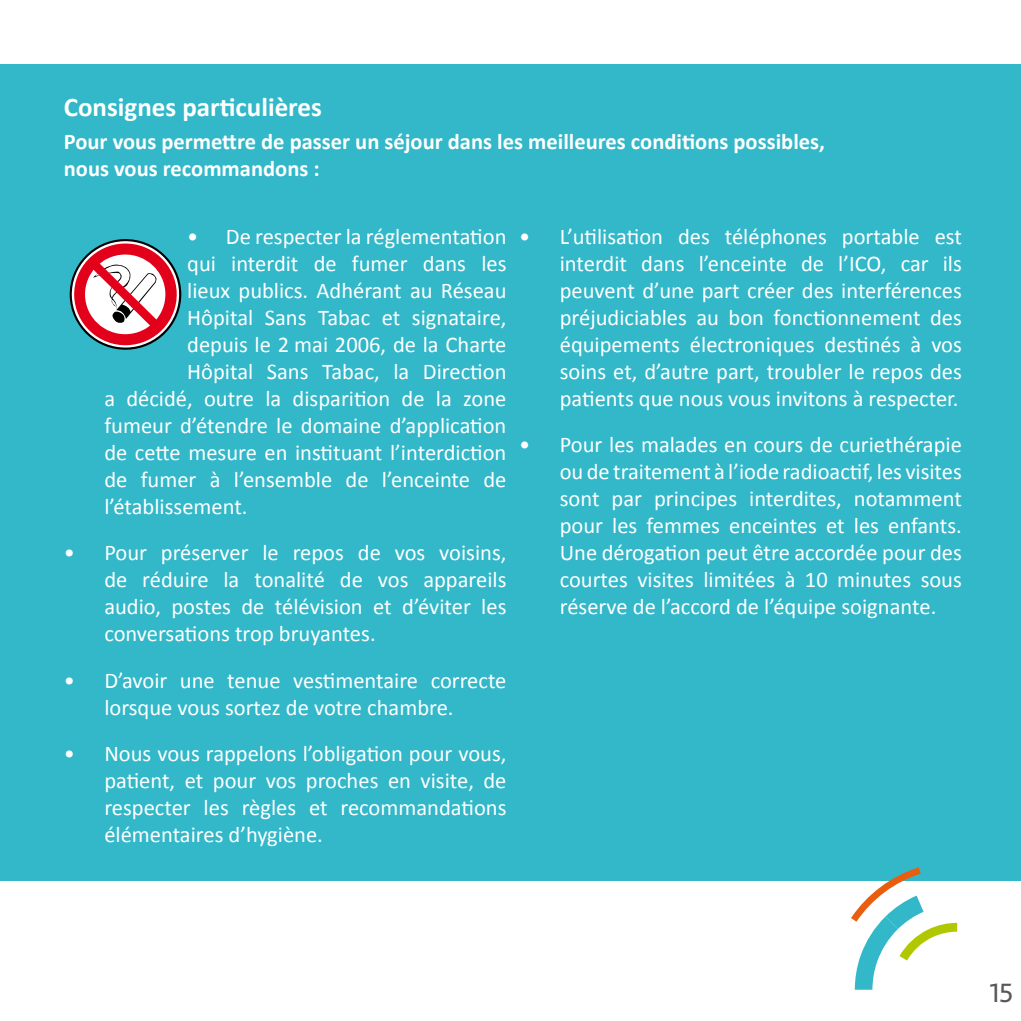
<style>
.page{position:relative;width:1021px;height:1021px;background:#fff}
.page>*{position:absolute;margin:0;border:0;box-sizing:border-box;transform-origin:0 0}
.t1{font:700 27px "Calibri";color:#fff}
.t2{font:27px "Mic 32 New";color:#58585a}
.t3{font:22.5px/27px "Calibri";color:#fff;text-align:justify}
.t4{font:700 22.5px/27px "Calibri";color:#fff}
</style>
<div class="page">
<div style="left:0;top:64px;width:1020px;height:138px;background:#32b8c9"></div>
<div style="left:0;top:202px;width:1020px;height:678px;background:#32b8c9"></div>
<svg style="left:70px;top:239px;width:111px;height:111px"></svg>
<svg style="left:851px;top:867px;width:106px;height:122px"></svg>
<p class="t1" style="left:64px;top:90px;width:259px">Consignes particulières</p>
<p class="t4" style="left:64px;top:128px;width:762px">Pour vous permettre de passer un séjour dans les meilleures conditions possibles, nous vous recommandons :</p>
<p class="t3" style="left:187px;top:223px;width:321px">• De respecter la réglementation</p>
<p class="t3" style="left:187px;top:250px;width:321px">qui interdit de fumer dans les</p>
<p class="t3" style="left:187px;top:277px;width:321px">lieux publics. Adhérant au Réseau</p>
<p class="t3" style="left:187px;top:304px;width:321px">Hôpital Sans Tabac et signataire,</p>
<p class="t3" style="left:187px;top:331px;width:321px">depuis le 2 mai 2006, de la Charte</p>
<p class="t3" style="left:187px;top:358px;width:321px">Hôpital Sans Tabac, la Direction</p>
<p class="t3" style="left:104px;top:385px;width:403px">a décidé, outre la disparition de la zone</p>
<p class="t3" style="left:104px;top:412px;width:403px">fumeur d’étendre le domaine d’application</p>
<p class="t3" style="left:104px;top:439px;width:403px">de cette mesure en instituant l’interdiction</p>
<p class="t3" style="left:104px;top:466px;width:403px">de fumer à l’ensemble de l’enceinte de</p>
<p class="t3" style="left:104px;top:493px;width:145px">l’établissement.</p>
<p class="t3" style="left:104px;top:539px;width:403px;text-indent:-40px">• Pour préserver le repos de vos voisins, de réduire la tonalité de vos appareils audio, postes de télévision et d’éviter les conversations trop bruyantes.</p>
<p class="t3" style="left:64px;top:666px;width:444px;text-align:center">• D’avoir une tenue vestimentaire correcte lorsque vous sortez de votre chambre.</p>
<p class="t3" style="left:104px;top:739px;width:403px;text-indent:-40px">• Nous vous rappelons l’obligation pour vous, patient, et pour vos proches en visite, de respecter les règles et recommandations élémentaires d’hygiène.</p>
<p class="t3" style="left:560px;top:223px;width:403px;text-indent:-40px">• L’utilisation des téléphones portable est interdit dans l’enceinte de l’ICO, car ils peuvent d’une part créer des interférences préjudiciables au bon fonctionnement des équipements électroniques destinés à vos soins et, d’autre part, troubler le repos des patients que nous vous invitons à respecter.</p>
<p class="t3" style="left:560px;top:431px;width:403px;text-indent:-41px">• Pour les malades en cours de curiethérapie ou de traitement à l’iode radioactif, les visites sont par principes interdites, notamment pour les femmes enceintes et les enfants.<br>Une dérogation peut être accordée pour des courtes visites limitées à 10 minutes sous réserve de l’accord de l’équipe soignante.</p>
<p class="t2" style="left:989px;top:977px;width:26px">15</p>
</div>
